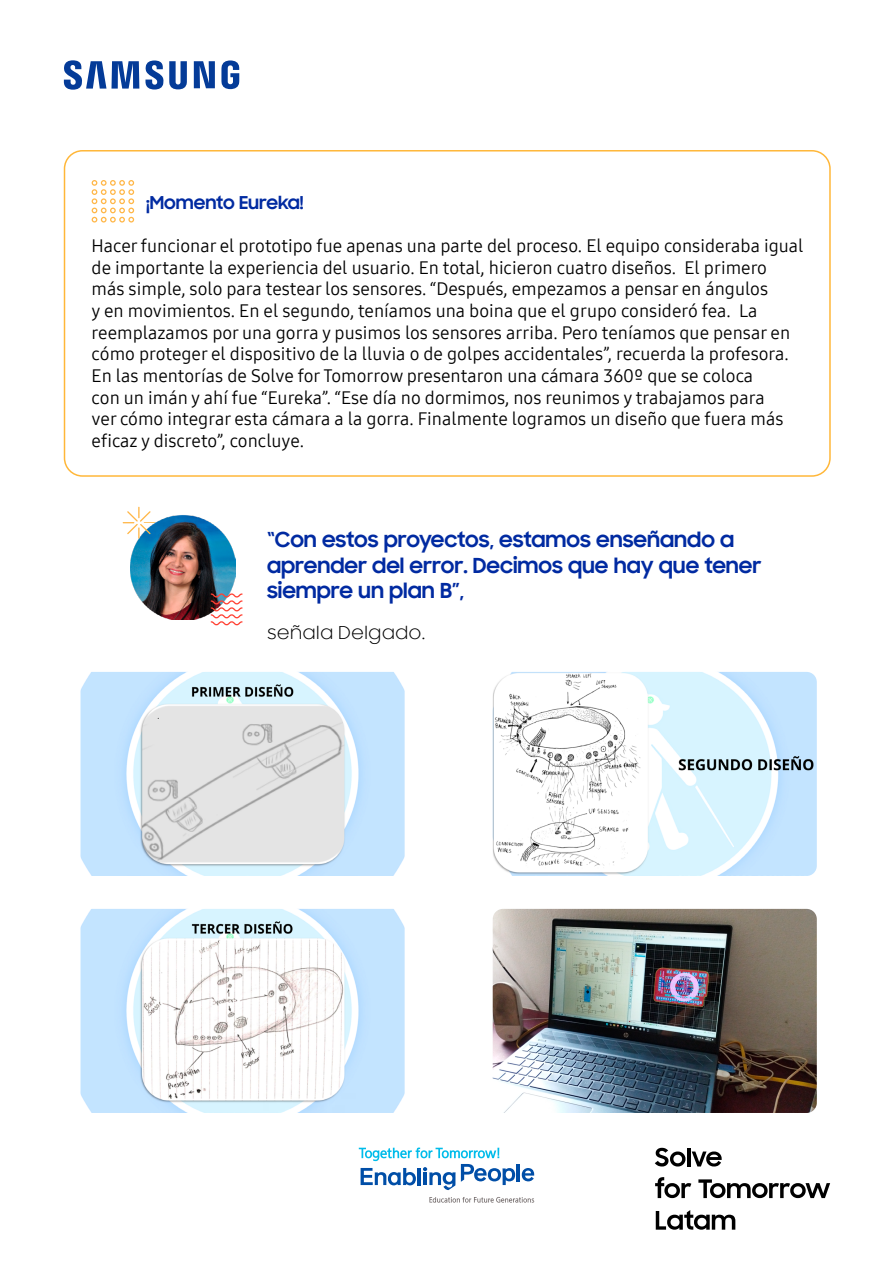
<style>
.page{position:relative;width:893px;height:1263px;background:#fff}
.page>*{position:absolute;margin:0;border:0;box-sizing:border-box;transform-origin:0 0}
.t1{font:700 21px/25.2px "Samsung Sharp Sans";color:#002aa1}
.t2{font:18px/21.6px "Samsung One 400";color:#000}
.t3{font:700 18px "Samsung Sharp Sans";color:#002aa1}
.t4{font:18px "Samsung Sharp Sans";color:#000}
</style>
<div class="page">
<svg style="left:64px;top:60px;width:175px;height:30px"></svg>
<svg style="left:655px;top:1148px;width:30px;height:18px"></svg>
<hr style="left:687px;top:1147px;width:3px;height:19px;background:#000">
<svg style="left:692px;top:1151px;width:30px;height:15px"></svg>
<svg style="left:655px;top:1177px;width:36px;height:21px"></svg>
<svg style="left:698px;top:1179px;width:132px;height:19px"></svg>
<svg style="left:656px;top:1210px;width:79px;height:20px"></svg>
<hr style="left:517px;top:1164px;width:3px;height:17px;background:#004ea7">
<svg style="left:522px;top:1168px;width:12px;height:13px"></svg>
<svg style="left:429px;top:1197px;width:105px;height:5px"></svg>
<svg style="left:359px;top:1147px;width:156px;height:43px"></svg>
<div style="left:64px;top:150px;width:767px;height:327px;border:2px solid #ffb739;border-radius:18px"></div>
<svg style="left:92px;top:180px;width:42px;height:43px"></svg>
<img style="left:130px;top:515px;width:105px;height:104px">
<svg style="left:123px;top:507px;width:32px;height:32px"></svg>
<svg style="left:211px;top:593px;width:32px;height:32px"></svg>
<img style="left:81px;top:672px;width:324px;height:204px">
<img style="left:493px;top:672px;width:324px;height:204px">
<img style="left:81px;top:909px;width:324px;height:204px">
<img style="left:493px;top:909px;width:324px;height:204px">
<p class="t3" style="left:146px;top:189px;width:159px">¡Momento Eureka!</p>
<p class="t2" style="left:92px;top:235px;width:713px">Hacer funcionar el prototipo fue apenas una parte del proceso. El equipo consideraba igual de importante la experiencia del usuario. En total, hicieron cuatro diseños. El primero más simple, solo para testear los sensores. “Después, empezamos a pensar en ángulos<br>y en movimientos. En el segundo, teníamos una boina que el grupo consideró fea. La reemplazamos por una gorra y pusimos los sensores arriba. Pero teníamos que pensar en cómo proteger el dispositivo de la lluvia o de golpes accidentales”, recuerda la profesora.<br>En las mentorías de Solve for Tomorrow presentaron una cámara 360º que se coloca<br>con un imán y ahí fue “Eureka”. “Ese día no dormimos, nos reunimos y trabajamos para<br>ver cómo integrar esta cámara a la gorra. Finalmente logramos un diseño que fuera más eficaz y discreto”, concluye.</p>
<p class="t1" style="left:267px;top:526px;width:496px">“Con estos proyectos, estamos enseñando a aprender del error. Decimos que hay que tener siempre un plan B”,</p>
<p class="t4" style="left:267px;top:620px;width:160px">señala Delgado.</p>
</div>
